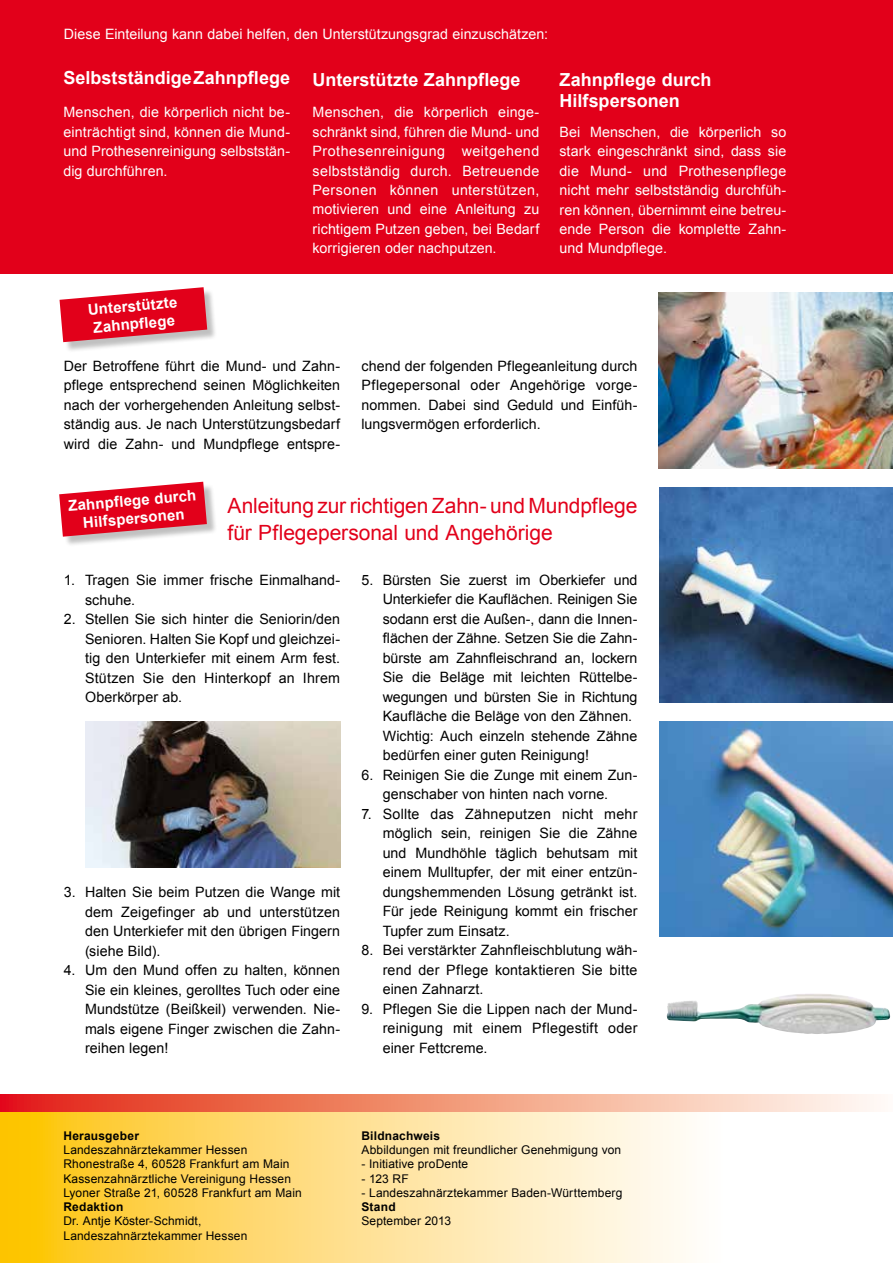
<style>
.page{position:relative;width:893px;height:1263px;background:#fff}
.page>*{position:absolute;margin:0;border:0;box-sizing:border-box;transform-origin:0 0}
.t1{font:21px/27px "Arial";letter-spacing:-.005em;color:#e2001a}
.t2{font:700 18px/21px "Arial";color:#fff}
.t3{font:700 15px/18px "Arial";color:#fff;text-align:center}
.t4{font:14.25px/19.5px "Arial";letter-spacing:.005em;color:#000;text-align:justify}
.t5{font:14.25px/19.5px "Arial";letter-spacing:.005em;color:#fff;text-align:justify}
.t6{font:12px/14.2px "Arial";letter-spacing:.01em;color:#000}
.t7{font:700 12px "Arial";letter-spacing:.015em;color:#000}
</style>
<div class="page">
<img style="left:659px;top:293px;width:234px;height:175px">
<div style="left:0;top:0;width:893px;height:273px;background:#e2001a"></div>
<img style="left:659px;top:722px;width:234px;height:214px">
<img style="left:666px;top:994px;width:224px;height:40px">
<img style="left:659px;top:488px;width:234px;height:214px">
<svg style="left:0;top:1112px;width:689px;height:151px"></svg>
<svg style="left:0;top:1094px;width:877px;height:18px"></svg>
<img style="left:86px;top:722px;width:254px;height:145px">
<div style="left:61px;top:484px;width:156px;height:63px;background:#000;opacity:.25"></div>
<svg style="left:59px;top:482px;width:148px;height:55px"></svg>
<div style="left:61px;top:289px;width:156px;height:64px;background:#000;opacity:.25"></div>
<svg style="left:60px;top:287px;width:147px;height:55px"></svg>
<p class="t5" style="left:64px;top:24px;width:486px">Diese Einteilung kann dabei helfen, den Unterstützungsgrad einzuschätzen:</p>
<p class="t2" style="left:63px;top:68px;width:228px">Selbstständige Zahnpflege</p>
<p class="t5" style="left:63px;top:102px;width:228px">Menschen, die körperlich nicht be&shy;einträchtigt sind, können die Mund&shy;und Prothesenreinigung selbststän&shy;dig durchführen.</p>
<p class="t2" style="left:313px;top:69px;width:210px">Unterstützte Zahnpflege</p>
<p class="t5" style="left:313px;top:102px;width:228px">Menschen, die körperlich einge&shy;schränkt sind, führen die Mund- und Prothesenreinigung weitgehend selbstständig durch. Betreuende Personen können unterstützen, motivieren und eine Anleitung zu richtigem Putzen geben, bei Bedarf korrigieren oder nachputzen.</p>
<p class="t2" style="left:559px;top:69px;width:154px">Zahnpflege durch<br>Hilfspersonen</p>
<p class="t5" style="left:559px;top:122px;width:228px">Bei Menschen, die körperlich so stark eingeschränkt sind, dass sie die Mund- und Prothesenpflege nicht mehr selbstständig durchfüh&shy;ren können, übernimmt eine betreu&shy;ende Person die komplette Zahn&shy;und Mundpflege.</p>
<p class="t3" style="left:87px;top:301px;width:91px;text-align:left;rotate:-5deg">Unterstützte<br>Zahnpflege</p>
<p class="t4" style="left:64px;top:356px;width:278px">Der Betroffene führt die Mund- und Zahn&shy;pflege entsprechend seinen Möglichkeiten nach der vorhergehenden Anleitung selbst&shy;ständig aus. Je nach Unterstützungsbedarf wird die Zahn- und Mundpflege entspre-</p>
<p class="t4" style="left:361px;top:356px;width:278px">chend der folgenden Pflegeanleitung durch Pflegepersonal oder Angehörige vorge&shy;nommen. Dabei sind Geduld und Einfüh&shy;lungsvermögen erforderlich.</p>
<p class="t3" style="left:68px;top:497px;width:130px;rotate:-5deg">Zahnpflege durch<br>Hilfspersonen</p>
<h1 class="t1" style="left:227px;top:492px;width:411px">Anleitung zur richtigen Zahn- und Mundpflege für Pflegepersonal und Angehörige</h1>
<p class="t4" style="left:85px;top:570px;width:256px;text-indent:-21px">1. Tragen Sie immer frische Einmalhand&shy;schuhe.</p>
<p class="t4" style="left:85px;top:609px;width:257px;text-indent:-21px">2. Stellen Sie sich hinter die Seniorin/den Senioren. Halten Sie Kopf und gleichzei&shy;tig den Unterkiefer mit einem Arm fest.<br>Stützen Sie den Hinterkopf an Ihrem Oberkörper ab.</p>
<p class="t4" style="left:85px;top:882px;width:257px;text-indent:-21px">3. Halten Sie beim Putzen die Wange mit dem Zeigefinger ab und unterstützen den Unterkiefer mit den übrigen Fingern (siehe Bild).</p>
<p class="t4" style="left:85px;top:960px;width:257px;text-indent:-21px">4. Um den Mund offen zu halten, können Sie ein kleines, gerolltes Tuch oder eine Mundstütze (Beißkeil) verwenden. Nie&shy;mals eigene Finger zwischen die Zahn&shy;reihen legen!</p>
<p class="t4" style="left:383px;top:570px;width:256px;text-align:left;text-indent:-21px">5. Bürsten Sie zuerst im Oberkiefer und Unterkiefer die Kauflächen. Reinigen Sie sodann erst die Außen-, dann die Innen&shy;flächen der Zähne. Setzen Sie die Zahn&shy;bürste am Zahnfleischrand an, lockern Sie die Beläge mit leichten Rüttelbe&shy;wegungen und bürsten Sie in Richtung Kaufläche die Beläge von den Zähnen.<br>Wichtig: Auch einzeln stehende Zähne bedürfen einer guten Reinigung!</p>
<p class="t4" style="left:361px;top:765px;width:277px;text-align:center">6. Reinigen Sie die Zunge mit einem Zun&shy;genschaber von hinten nach vorne.</p>
<p class="t4" style="left:383px;top:804px;width:256px;text-indent:-21px">7. Sollte das Zähneputzen nicht mehr möglich sein, reinigen Sie die Zähne und Mundhöhle täglich behutsam mit einem Mulltupfer, der mit einer entzün&shy;dungshemmenden Lösung getränkt ist.<br>Für jede Reinigung kommt ein frischer Tupfer zum Einsatz.</p>
<p class="t4" style="left:383px;top:941px;width:256px;text-indent:-21px">8. Bei verstärkter Zahnfleischblutung wäh&shy;rend der Pflege kontaktieren Sie bitte einen Zahnarzt.</p>
<p class="t4" style="left:383px;top:999px;width:256px;text-indent:-21px">9. Pflegen Sie die Lippen nach der Mund&shy;reinigung mit einem Pflegestift oder einer Fettcreme.</p>
<p class="t7" style="left:63px;top:1128px;width:77px">Herausgeber</p>
<p class="t6" style="left:63px;top:1143px;width:240px">Landeszahnärztekammer Hessen Rhonestraße 4, 60528 Frankfurt am Main Kassenzahnärztliche Vereinigung Hessen Lyoner Straße 21, 60528 Frankfurt am Main</p>
<p class="t7" style="left:63px;top:1199px;width:61px">Redaktion</p>
<p class="t6" style="left:63px;top:1214px;width:185px">Dr. Antje Köster-Schmidt,<br>Landeszahnärztekammer Hessen</p>
<p class="t7" style="left:361px;top:1128px;width:80px">Bildnachweis</p>
<p class="t6" style="left:361px;top:1143px;width:261px">Abbildungen mit freundlicher Genehmigung von</p>
<p class="t6" style="left:361px;top:1157px;width:108px">- Initiative proDente</p>
<p class="t6" style="left:361px;top:1171px;width:49px">- 123 RF</p>
<p class="t6" style="left:361px;top:1186px;width:262px">- Landeszahnärztekammer Baden-Württemberg</p>
<p class="t7" style="left:361px;top:1199px;width:36px">Stand</p>
<p class="t6" style="left:361px;top:1214px;width:91px">September 2013</p>
</div>
